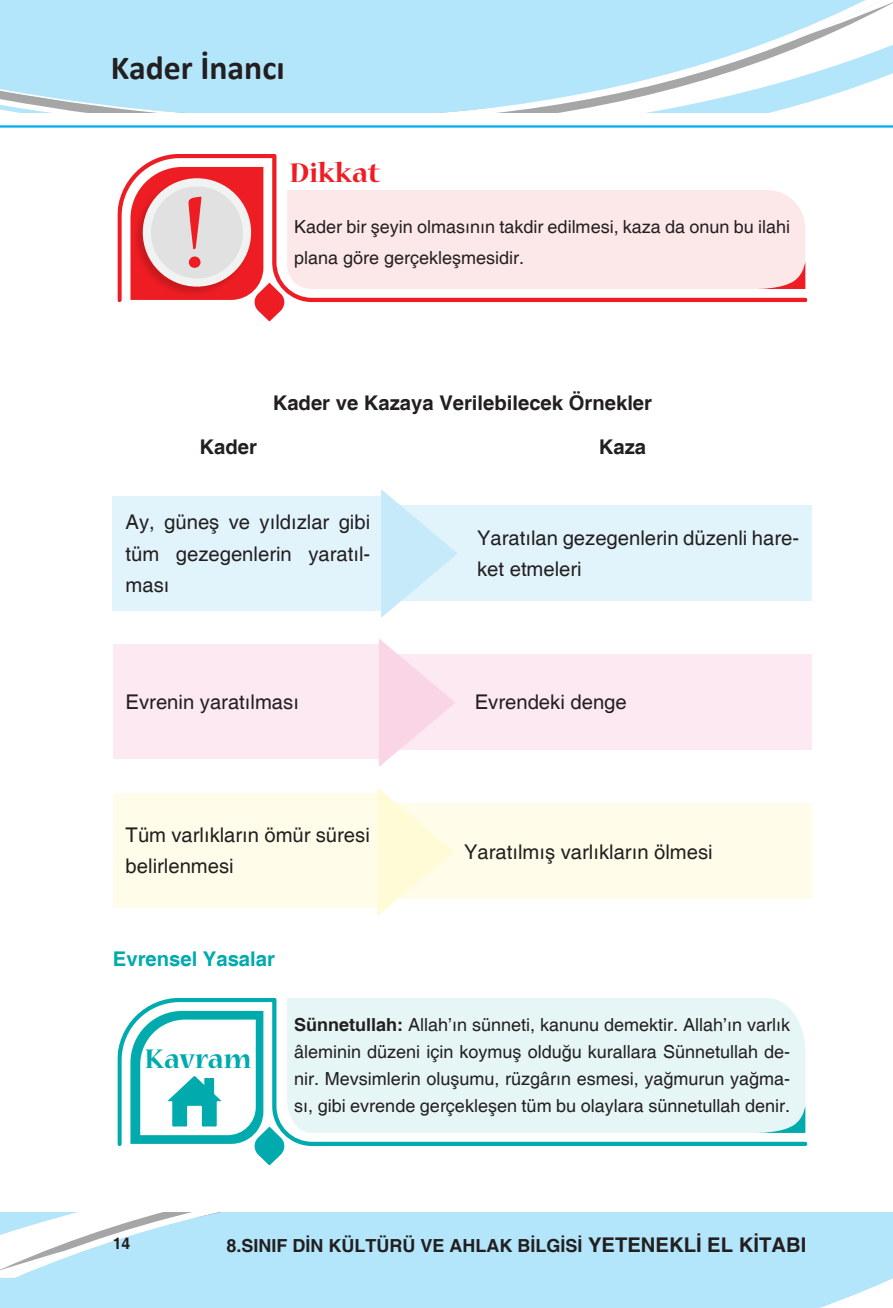
<style>
.page{position:relative;width:893px;height:1308px;background:#fff}
.page>*{position:absolute;margin:0;border:0;box-sizing:border-box;transform-origin:0 0}
.t1{font:700 112.5px "Nueva Std";color:#ee1d23}
.t2{font:700 33.75px "Calibri";color:#231f20}
.t3{font:700 29.93px "Nueva Std";color:#ee1d23}
.t4{font:700 29.93px "Nueva Std";color:#00aaad}
.t5{font:20.25px/31.5px "Helvetica";color:#231f20}
.t6{font:700 20.25px "Helvetica";color:#231f20}
.t7{font:700 20.25px "Helvetica";color:#00aaad}
.t8{font:18px/27px "Helvetica";color:#231f20}
.t9{font:700 18px "Helvetica";color:#231f20}
.t10{font:700 15.75px "Helvetica";color:#231f20}
.s1{font-weight:700}
.s2{font-size:20.25px}
</style>
<div class="page">
<div style="left:0;top:1277px;width:893px;height:30px;background:#b3e6fa"></div>
<svg style="left:0;top:1235px;width:893px;height:42px;background:#b7e6f9"></svg>
<svg style="left:0;top:1213px;width:893px;height:22px;background:#bbe7f8"></svg>
<svg style="left:0;top:0;width:893px;height:45px;background:#b8e6f9"></svg>
<svg style="left:0;top:45px;width:893px;height:67px;fill:#b3e6fa"></svg>
<hr style="left:0;top:125px;width:893px;height:3px;background:#00aeef">
<svg style="left:117px;top:154px;width:690px;height:148px;fill:#fde8e9"></svg>
<svg style="left:755px;top:261px;width:50px;height:28px"></svg>
<svg style="left:130px;top:167px;width:156px;height:154px"></svg>
<div style="left:113px;top:496px;width:270px;height:114px;background:#e1f4fc"></div>
<div style="left:113px;top:644px;width:270px;height:115px;background:#fce9f1"></div>
<div style="left:113px;top:792px;width:270px;height:115px;background:#fffde9"></div>
<div style="left:401px;top:505px;width:411px;height:95px;background:#e1f4fc"></div>
<div style="left:383px;top:654px;width:429px;height:95px;background:#fce9f1"></div>
<div style="left:383px;top:803px;width:429px;height:95px;background:#fffde9"></div>
<svg style="left:381px;top:489px;width:77px;height:129px"></svg>
<svg style="left:379px;top:639px;width:76px;height:128px"></svg>
<svg style="left:377px;top:788px;width:77px;height:128px"></svg>
<svg style="left:117px;top:998px;width:690px;height:148px;background:#def3f3"></svg>
<svg style="left:755px;top:1105px;width:50px;height:28px"></svg>
<svg style="left:130px;top:1011px;width:156px;height:154px"></svg>
<h2 class="t2" style="left:111px;top:44px;width:175px">Kader İnancı</h2>
<h1 class="t1" style="left:184px;top:181px;width:24px">!</h1>
<h3 class="t3" style="left:290px;top:159px;width:92px">Dikkat</h3>
<p class="t8" style="left:294px;top:211px;width:498px;line-height:31.5px">Kader bir şeyin olmasının takdir edilmesi, kaza da onun bu ilahi plana göre gerçekleşmesidir.</p>
<p class="t6" style="left:273px;top:390px;width:381px">Kader ve Kazaya Verilebilecek Örnekler</p>
<p class="t6" style="left:200px;top:435px;width:59px">Kader</p>
<p class="t6" style="left:599px;top:435px;width:49px">Kaza</p>
<p class="t5" style="left:126px;top:507px;width:246px;text-align:justify">Ay, güneş ve yıldızlar gibi tüm gezegenlerin yaratıl&shy;ması</p>
<p class="t5" style="left:126px;top:687px;width:175px">Evrenin yaratılması</p>
<p class="t5" style="left:126px;top:819px;width:246px">Tüm varlıkların ömür süresi belirlenmesi</p>
<p class="t7" style="left:113px;top:947px;width:164px">Evrensel Yasalar</p>
<p class="t5" style="left:477px;top:522px;width:324px">Yaratılan gezegenlerin düzenli hare&shy;ket etmeleri</p>
<p class="t5" style="left:475px;top:687px;width:153px">Evrendeki denge</p>
<p class="t5" style="left:464px;top:836px;width:250px">Yaratılmış varlıkların ölmesi</p>
<h3 class="t4" style="left:145px;top:1045px;width:108px">Kavram</h3>
<p class="t8" style="left:294px;top:1012px;width:498px;text-align:justify"><span class="s1">Sünnetullah:</span> Allah’ın sünneti, kanunu demektir. Allah’ın varlık âleminin düzeni için koymuş olduğu kurallara Sünnetullah de&shy;nir. Mevsimlerin oluşumu, rüzgârın esmesi, yağmurun yağma&shy;sı, gibi evrende gerçekleşen tüm bu olaylara sünnetullah denir.</p>
<p class="t10" style="left:113px;top:1233px;width:19px">14</p>
<p class="t9" style="left:226px;top:1234px;width:581px">8.SINIF DİN KÜLTÜRÜ VE AHLAK BİLGİSİ <span class="s2">YETENEKLİ EL KİTABI</span></p>
</div>
